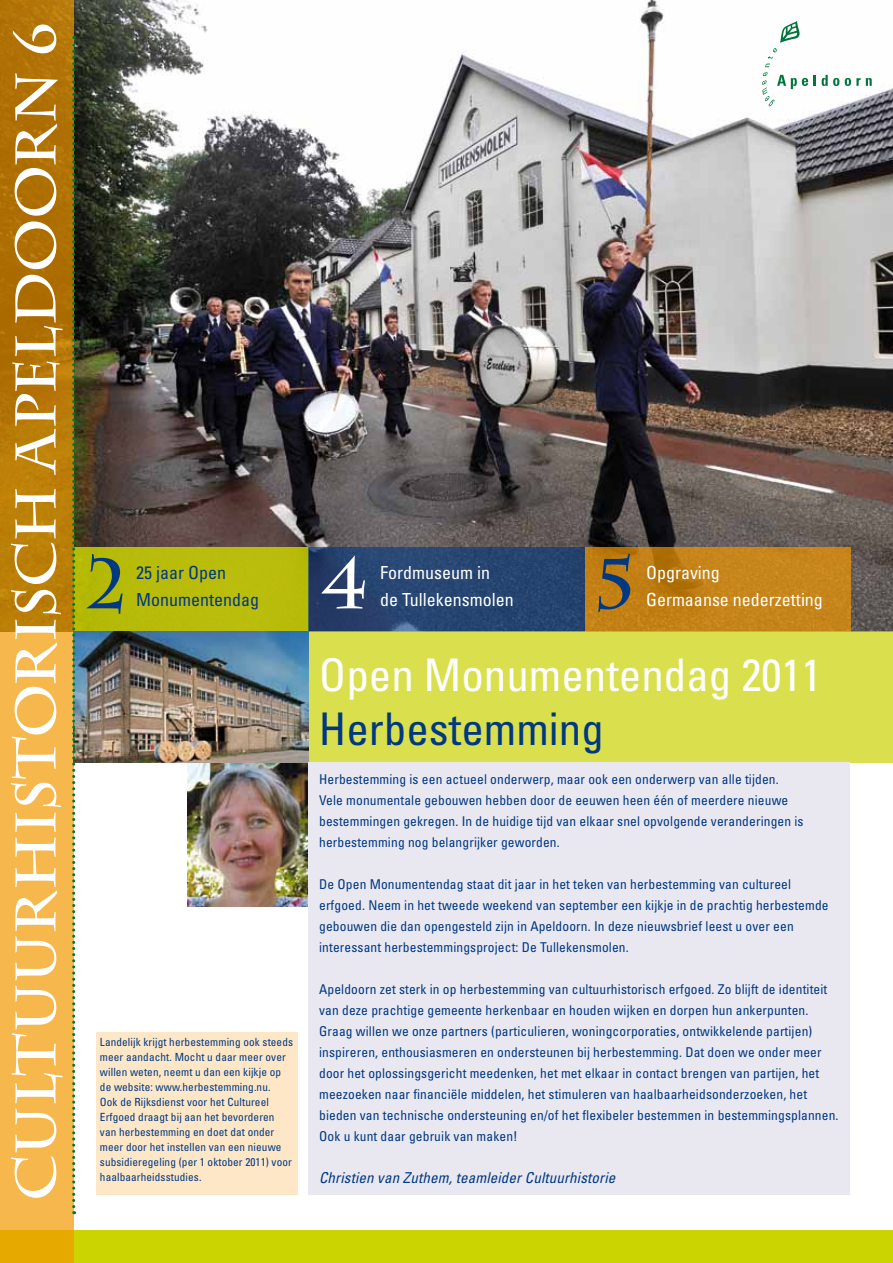
<style>
.page{position:relative;width:893px;height:1263px;background:#fff}
.page>*{position:absolute;margin:0;border:0;box-sizing:border-box;transform-origin:0 0}
.t1{font:700 70.5px "Charlemagne Std";color:#003882}
.t2{font:700 70.5px "Charlemagne Std";color:#fff}
.t3{font:700 57px "Charlemagne Std";letter-spacing:-.01em;color:#fff}
.t4{font:condensed 45px "Univers";color:#fff}
.t5{font:condensed 45px "Univers";color:#003882}
.t6{font:condensed 18px "Univers";color:#fff}
.t7{font:condensed 18px/27px "Univers";color:#003882}
.t8{font:italic condensed 15px "Univers";letter-spacing:.01em;color:#003882}
.t9{font:condensed 13.5px/21px "Univers";letter-spacing:.01em;color:#003882}
.t10{font:condensed 11.25px/15px "Univers";letter-spacing:.01em;color:#003882}
</style>
<div class="page">
<div style="left:0;top:1231px;width:893px;height:32px;background:#cbd300"></div>
<img style="left:74px;top:0;width:819px;height:631px">
<div style="left:74px;top:547px;width:234px;height:84px;background:#b9bc0a"></div>
<div style="left:308px;top:547px;width:277px;height:84px;background:linear-gradient(to right,#27406c,#264773)"></div>
<svg style="left:585px;top:547px;width:265px;height:84px;background:#c38116"></svg>
<svg style="left:0;top:0;width:74px;height:1263px;background:#d49627"></svg>
<div style="left:308px;top:631px;width:585px;height:132px;background:#dae04d"></div>
<img style="left:188px;top:763px;width:120px;height:144px">
<svg style="left:814px;top:75px;width:2px;height:11px"></svg>
<svg style="left:822px;top:75px;width:17px;height:11px"></svg>
<svg style="left:845px;top:78px;width:15px;height:8px"></svg>
<svg style="left:866px;top:78px;width:6px;height:8px"></svg>
<svg style="left:762px;top:21px;width:46px;height:85px"></svg>
<img style="left:75px;top:631px;width:233px;height:132px">
<div style="left:308px;top:763px;width:542px;height:432px;background:#e9e8f1"></div>
<div style="left:96px;top:1033px;width:202px;height:162px;background:#fee7c7"></div>
<img style="left:72px;top:36px;width:3px;height:1178px">
<h2 class="t3" style="left:3px;top:1201px;width:1181px;rotate:-90deg">CultuurHistorisch apeldoorn 6</h2>
<h1 class="t1" style="left:87px;top:543px;width:42px">2</h1>
<h3 class="t7" style="left:136px;top:559px;width:124px">25 jaar Open<br>Monumentendag</h3>
<p class="t10" style="left:100px;top:1034px;width:195px">Landelijk krijgt herbestemming ook steeds meer aandacht. Mocht u daar meer over willen weten, neemt u dan een kijkje op de website: www.herbestemming.nu.<br>Ook de Rijksdienst voor het Cultureel Erfgoed draagt bij aan het bevorderen van herbestemming en doet dat onder meer door het instellen van een nieuwe subsidieregeling (per 1 oktober 2011) voor haalbaarheidsstudies.</p>
<h1 class="t2" style="left:322px;top:543px;width:46px">4</h1>
<h3 class="t6" style="left:380px;top:561px;width:111px">Fordmuseum in</h3>
<h3 class="t6" style="left:380px;top:588px;width:135px">de Tullekensmolen</h3>
<h1 class="t1" style="left:595px;top:543px;width:42px">5</h1>
<h3 class="t6" style="left:646px;top:561px;width:75px">Opgraving</h3>
<h3 class="t6" style="left:646px;top:588px;width:178px">Germaanse nederzetting</h3>
<h3 class="t4" style="left:319px;top:646px;width:504px">Open Monumentendag 2011</h3>
<h3 class="t5" style="left:319px;top:700px;width:286px">Herbestemming</h3>
<p class="t9" style="left:319px;top:768px;width:486px">Herbestemming is een actueel onderwerp, maar ook een onderwerp van alle tijden.<br>Vele monumentale gebouwen hebben door de eeuwen heen één of meerdere nieuwe bestemmingen gekregen. In de huidige tijd van elkaar snel opvolgende veranderingen is herbestemming nog belangrijker geworden.</p>
<p class="t9" style="left:319px;top:874px;width:511px">De Open Monumentendag staat dit jaar in het teken van herbestemming van cultureel erfgoed. Neem in het tweede weekend van september een kijkje in de prachtig herbestemde gebouwen die dan opengesteld zijn in Apeldoorn. In deze nieuwsbrief leest u over een interessant herbestemmingsproject: De Tullekensmolen.</p>
<p class="t9" style="left:319px;top:979px;width:521px">Apeldoorn zet sterk in op herbestemming van cultuurhistorisch erfgoed. Zo blijft de identiteit van deze prachtige gemeente herkenbaar en houden wijken en dorpen hun ankerpunten.<br>Graag willen we onze partners (particulieren, woningcorporaties, ontwikkelende partijen) inspireren, enthousiasmeren en ondersteunen bij herbestemming. Dat doen we onder meer door het oplossingsgericht meedenken, het met elkaar in contact brengen van partijen, het meezoeken naar financiële middelen, het stimuleren van haalbaarheidsonderzoeken, het bieden van technische ondersteuning en/of het flexibeler bestemmen in bestemmingsplannen.<br>Ook u kunt daar gebruik van maken!</p>
<p class="t8" style="left:319px;top:1168px;width:298px">Christien van Zuthem, teamleider Cultuurhistorie</p>
</div>
